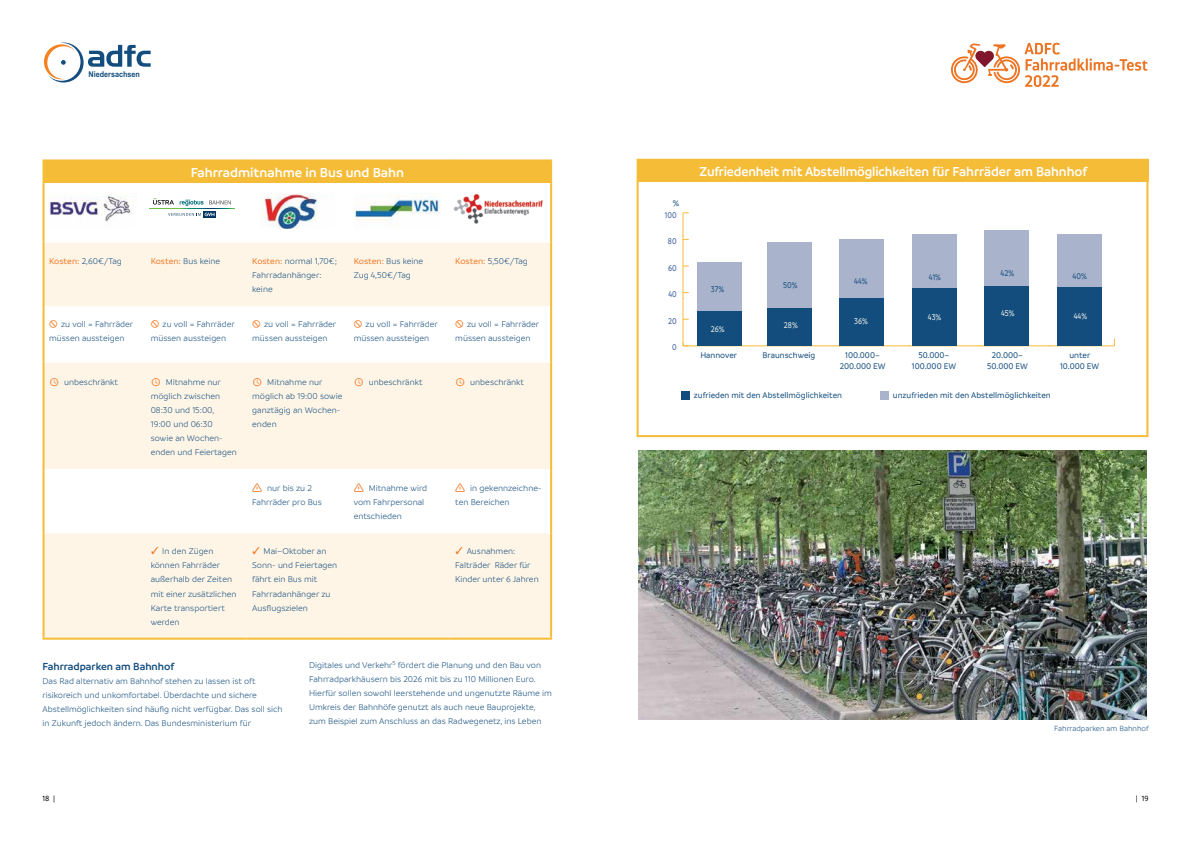
<style>
.page{position:relative;width:1191px;height:842px;background:#fff}
.page>*{position:absolute;margin:0;border:0;box-sizing:border-box;transform-origin:0 0}
.t1{font:600 14px "Branding";letter-spacing:-.01em;color:#fff;scale:.96 1}
.t2{font:600 14px "Branding";letter-spacing:-.01em;color:#fff}
.t3{font:600 11px "Branding";color:#134d7e}
.t4{font:300 9px/14px "Branding";color:#134d7e}
.t5{font:500 8.9px/10.7px "Branding";color:#134d7e;text-align:center;scale:.96 1}
.t6{font:500 8.9px "Branding";color:#f4f3ea;scale:.88 1}
.t7{font:500 8.9px "Branding";color:#134d7e;scale:.88 1}
.t8{font:500 8.9px "Branding";color:#33579d;scale:.87 1}
.t9{font:500 8.9px "Branding";color:#134d7e}
.t10{font:300 8px "Branding";color:#134d7e}
.t11{font:700 8px "Arial Narrow";color:#134d7e;scale:1.1 1}
.t12{font:500 8px "Branding";color:#000}
.s1{font-weight:500;color:#f47925}
</style>
<div class="page">
<svg style="left:44px;top:43px;width:107px;height:40px"></svg>
<svg style="left:951px;top:43px;width:196px;height:44px"></svg>
<img style="left:638px;top:451px;width:508px;height:268px">
<div style="left:44px;top:160px;width:507px;height:23px;background:#f5bc38"></div>
<svg style="left:45px;top:243px;width:505px;height:395px;fill:#fef5e6"></svg>
<hr style="left:43px;top:159px;width:102px;height:2px;background:#f5bc38">
<hr style="left:43px;top:161px;width:2px;height:22px;background:#f5bc38">
<hr style="left:145px;top:159px;width:101px;height:2px;background:#f5bc38">
<hr style="left:246px;top:159px;width:102px;height:2px;background:#f5bc38">
<hr style="left:348px;top:159px;width:101px;height:2px;background:#f5bc38">
<hr style="left:449px;top:159px;width:103px;height:2px;background:#f5bc38">
<hr style="left:550px;top:161px;width:2px;height:22px;background:#f5bc38">
<hr style="left:43px;top:183px;width:2px;height:60px;background:#f5bc38">
<hr style="left:550px;top:183px;width:2px;height:60px;background:#f5bc38">
<hr style="left:43px;top:243px;width:2px;height:63px;background:#f5bc38">
<hr style="left:550px;top:243px;width:2px;height:63px;background:#f5bc38">
<hr style="left:43px;top:306px;width:2px;height:57px;background:#f5bc38">
<hr style="left:550px;top:306px;width:2px;height:57px;background:#f5bc38">
<hr style="left:43px;top:363px;width:2px;height:106px;background:#f5bc38">
<hr style="left:550px;top:363px;width:2px;height:106px;background:#f5bc38">
<hr style="left:43px;top:469px;width:2px;height:64px;background:#f5bc38">
<hr style="left:550px;top:469px;width:2px;height:64px;background:#f5bc38">
<hr style="left:43px;top:533px;width:2px;height:105px;background:#f5bc38">
<hr style="left:550px;top:533px;width:2px;height:105px;background:#f5bc38">
<hr style="left:43px;top:638px;width:102px;height:2px;background:#f5bc38">
<hr style="left:145px;top:638px;width:101px;height:2px;background:#f5bc38">
<hr style="left:246px;top:638px;width:102px;height:2px;background:#f5bc38">
<hr style="left:348px;top:638px;width:101px;height:2px;background:#f5bc38">
<hr style="left:449px;top:638px;width:103px;height:2px;background:#f5bc38">
<img style="left:49px;top:194px;width:83px;height:28px">
<hr style="left:149px;top:208px;width:30px;height:1px;background:#72bf44">
<svg style="left:203px;top:216px;width:13px;height:1px"></svg>
<svg style="left:153px;top:198px;width:82px;height:18px"></svg>
<img style="left:261px;top:193px;width:56px;height:35px">
<img style="left:354px;top:193px;width:86px;height:33px">
<img style="left:453px;top:193px;width:90px;height:31px">
<hr style="left:683px;top:346px;width:431px;height:1px;background:#bfbfbf">
<hr style="left:682px;top:213px;width:1px;height:133px;background:#bfbfbf">
<svg style="left:683px;top:342px;width:5px;height:5px"></svg>
<div style="left:697px;top:262px;width:44px;height:49px;background:#a9b3cb"></div>
<div style="left:767px;top:242px;width:45px;height:67px;background:#a9b3cb"></div>
<div style="left:839px;top:239px;width:45px;height:59px;background:#a9b3cb"></div>
<div style="left:912px;top:234px;width:45px;height:55px;background:#a9b3cb"></div>
<div style="left:984px;top:230px;width:45px;height:56px;background:#a9b3cb"></div>
<div style="left:1056px;top:234px;width:45px;height:53px;background:#a9b3cb"></div>
<div style="left:697px;top:311px;width:44px;height:35px;background:#134d7e"></div>
<div style="left:767px;top:309px;width:45px;height:37px;background:#134d7e"></div>
<div style="left:839px;top:298px;width:45px;height:48px;background:#134d7e"></div>
<div style="left:912px;top:289px;width:45px;height:57px;background:#134d7e"></div>
<div style="left:984px;top:286px;width:45px;height:60px;background:#134d7e"></div>
<div style="left:1056px;top:287px;width:45px;height:59px;background:#134d7e"></div>
<div style="left:681px;top:392px;width:8px;height:8px;background:#134d7e"></div>
<div style="left:880px;top:392px;width:8px;height:8px;background:#a9b3cb"></div>
<div style="left:636px;top:159px;width:512px;height:278px;border:2px solid #f5bc38"></div>
<div style="left:638px;top:160px;width:510px;height:22px;background:#f5bc38"></div>
<svg style="left:50px;top:320px;width:7px;height:8px"></svg>
<svg style="left:151px;top:320px;width:8px;height:8px"></svg>
<svg style="left:253px;top:320px;width:7px;height:8px"></svg>
<svg style="left:354px;top:320px;width:8px;height:8px"></svg>
<svg style="left:456px;top:320px;width:7px;height:8px"></svg>
<svg style="left:50px;top:378px;width:8px;height:8px"></svg>
<svg style="left:152px;top:378px;width:8px;height:8px"></svg>
<svg style="left:253px;top:378px;width:8px;height:8px"></svg>
<svg style="left:355px;top:378px;width:8px;height:8px"></svg>
<svg style="left:456px;top:378px;width:8px;height:8px"></svg>
<svg style="left:252px;top:483px;width:10px;height:9px"></svg>
<svg style="left:354px;top:483px;width:10px;height:9px"></svg>
<svg style="left:455px;top:483px;width:10px;height:9px"></svg>
<svg style="left:151px;top:547px;width:7px;height:8px"></svg>
<svg style="left:253px;top:547px;width:7px;height:8px"></svg>
<svg style="left:456px;top:547px;width:7px;height:8px"></svg>
<p class="t11" style="left:89px;top:68px;width:48px">Niedersachsen</p>
<h1 class="t2" style="left:191px;top:165px;width:215px">Fahrradmitnahme in Bus und Bahn</h1>
<p class="t4" style="left:49px;top:254px;width:74px"><span class="s1">Kosten:</span> 2,60€/Tag</p>
<p class="t4" style="left:151px;top:254px;width:71px"><span class="s1">Kosten:</span> Bus keine</p>
<p class="t4" style="left:252px;top:254px;width:86px"><span class="s1">Kosten:</span> normal 1,70€;<br>Fahrradanhänger: keine</p>
<p class="t4" style="left:354px;top:254px;width:71px"><span class="s1">Kosten:</span> Bus keine<br>Zug 4,50€/Tag</p>
<p class="t4" style="left:455px;top:254px;width:74px"><span class="s1">Kosten:</span> 5,50€/Tag</p>
<p class="t4" style="left:49px;top:317px;width:86px;text-indent:12px">zu voll = Fahrräder müssen aussteigen</p>
<p class="t4" style="left:151px;top:317px;width:86px;text-indent:12px">zu voll = Fahrräder müssen aussteigen</p>
<p class="t4" style="left:252px;top:317px;width:86px;text-indent:12px">zu voll = Fahrräder müssen aussteigen</p>
<p class="t4" style="left:354px;top:317px;width:86px;text-indent:12px">zu voll = Fahrräder müssen aussteigen</p>
<p class="t4" style="left:455px;top:317px;width:86px;text-indent:12px">zu voll = Fahrräder müssen aussteigen</p>
<p class="t4" style="left:64px;top:375px;width:55px">unbeschränkt</p>
<p class="t4" style="left:151px;top:375px;width:88px;text-indent:15px">Mitnahme nur möglich zwischen<br>08:30 und 15:00,<br>19:00 und 06:30 sowie an Wochen&shy;enden und Feiertagen</p>
<p class="t4" style="left:252px;top:375px;width:92px;text-indent:15px">Mitnahme nur möglich ab 19:00 sowie ganztägig an Wochen&shy;enden</p>
<p class="t4" style="left:369px;top:375px;width:55px">unbeschränkt</p>
<p class="t4" style="left:470px;top:375px;width:55px">unbeschränkt</p>
<p class="t4" style="left:252px;top:481px;width:71px;text-align:center">nur bis zu 2<br>Fahrräder pro Bus</p>
<p class="t4" style="left:354px;top:481px;width:75px;text-indent:15px">Mitnahme wird vom Fahrpersonal entschieden</p>
<p class="t4" style="left:455px;top:481px;width:88px;text-indent:15px">in gekennzeichne&shy;ten Bereichen</p>
<p class="t4" style="left:151px;top:545px;width:87px;text-indent:11px">In den Zügen können Fahrräder außerhalb der Zeiten mit einer zusätzlichen<br>Karte transportiert werden</p>
<p class="t4" style="left:252px;top:545px;width:87px;text-indent:11px">Mai–Oktober an<br>Sonn- und Feiertagen fährt ein Bus mit<br>Fahrradanhänger zu<br>Ausflugszielen</p>
<p class="t4" style="left:455px;top:545px;width:85px;text-indent:11px">Ausnahmen:<br>Falträder Räder für<br>Kinder unter 6 Jahren</p>
<p class="t3" style="left:43px;top:660px;width:133px">Fahrradparken am Bahnhof</p>
<p class="t4" style="left:43px;top:674px;width:242px">Das Rad alternativ am Bahnhof stehen zu lassen ist oft risikoreich und unkomfortabel. Überdachte und sichere Abstellmöglichkeiten sind häufig nicht verfügbar. Das soll sich in Zukunft jedoch ändern. Das Bundesministerium für</p>
<p class="t4" style="left:309px;top:659px;width:244px">Digitales und Verkehr<sup>5</sup> fördert die Planung und den Bau von Fahrradparkhäusern bis 2026 mit bis zu 110 Millionen Euro.<br>Hierfür sollen sowohl leerstehende und ungenutzte Räume im Umkreis der Bahnhöfe genutzt als auch neue Bauprojekte, zum Beispiel zum Anschluss an das Radwegenetz, ins Leben</p>
<p class="t9" style="left:672px;top:198px;width:8px">%</p>
<p class="t8" style="left:665px;top:210px;width:15px">100</p>
<p class="t8" style="left:668px;top:237px;width:12px">80</p>
<p class="t8" style="left:668px;top:263px;width:11px">60</p>
<p class="t8" style="left:668px;top:290px;width:11px">40</p>
<p class="t8" style="left:668px;top:316px;width:11px">20</p>
<p class="t8" style="left:672px;top:343px;width:7px">0</p>
<h1 class="t1" style="left:699px;top:164px;width:405px">Zufriedenheit mit Abstellmöglichkeiten für Fahrräder am Bahnhof</h1>
<p class="t7" style="left:711px;top:284px;width:17px">37%</p>
<p class="t6" style="left:711px;top:324px;width:17px">26%</p>
<p class="t7" style="left:783px;top:281px;width:18px">50%</p>
<p class="t6" style="left:784px;top:321px;width:17px">28%</p>
<p class="t7" style="left:854px;top:277px;width:17px">44%</p>
<p class="t6" style="left:854px;top:317px;width:17px">36%</p>
<p class="t7" style="left:929px;top:272px;width:15px">41%</p>
<p class="t6" style="left:928px;top:312px;width:17px">43%</p>
<p class="t7" style="left:1000px;top:268px;width:17px">42%</p>
<p class="t7" style="left:1072px;top:271px;width:18px">40%</p>
<p class="t6" style="left:1001px;top:308px;width:17px">45%</p>
<p class="t6" style="left:1073px;top:311px;width:17px">44%</p>
<p class="t5" style="left:700px;top:350px;width:40px">Hannover</p>
<p class="t5" style="left:762px;top:350px;width:56px">Braunschweig</p>
<p class="t5" style="left:840px;top:350px;width:49px">100.000–<br>200.000 EW</p>
<p class="t5" style="left:694px;top:390px;width:156px">zufrieden mit den Abstellmöglichkeiten</p>
<p class="t5" style="left:893px;top:390px;width:166px">unzufrieden mit den Abstellmöglichkeiten</p>
<p class="t5" style="left:912px;top:350px;width:48px">50.000–<br>100.000 EW</p>
<p class="t5" style="left:987px;top:350px;width:44px">20.000–<br>50.000 EW</p>
<p class="t5" style="left:1060px;top:350px;width:42px">unter<br>10.000 EW</p>
<p class="t10" style="left:1054px;top:724px;width:96px">Fahrradparken am Bahnhof</p>
<p class="t12" style="left:43px;top:794px;width:14px">18 |</p>
<p class="t12" style="left:1135px;top:794px;width:14px">| 19</p>
</div>
